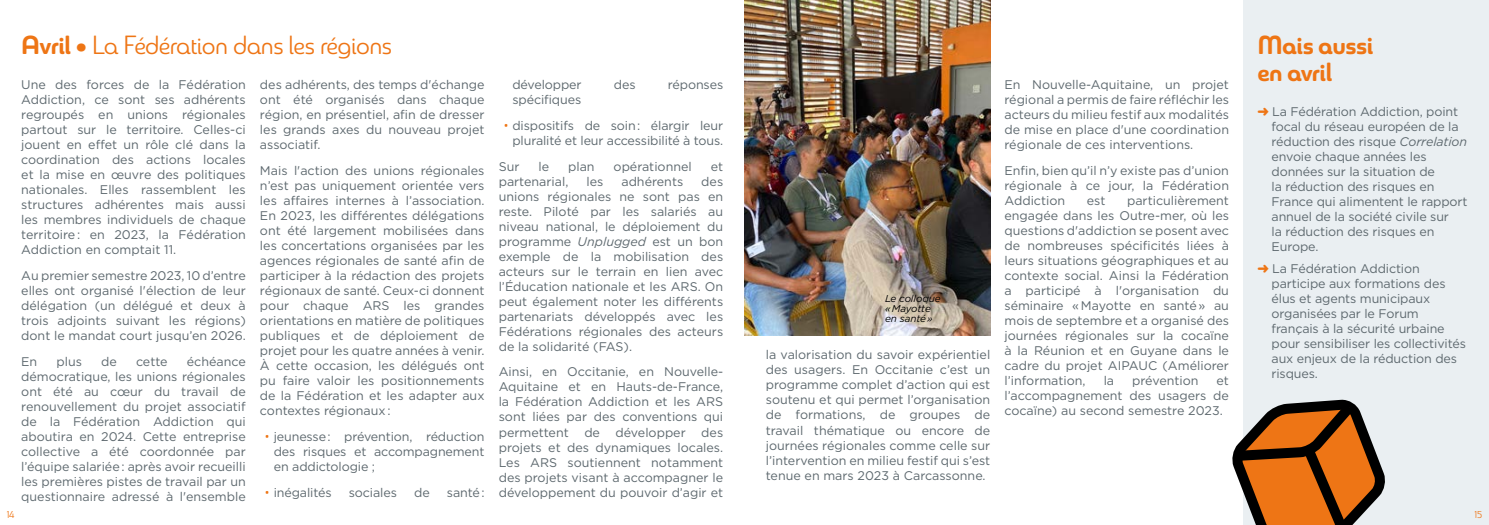
<style>
.page{position:relative;width:1489px;height:525px;background:#fff}
.page>*{position:absolute;margin:0;border:0;box-sizing:border-box;transform-origin:0 0}
.t1{font:26.25px "Sangli Nor Reg";letter-spacing:-.02em;color:#ee7515}
.t2{font:26.25px/26.2px "Sangli Nor Bol";letter-spacing:-.02em;color:#ee7515}
.t3{font:12.5px/15px "Gotham";letter-spacing:-.01em;color:#5d686e;text-align:justify}
.t4{font:italic 10px/10px "Gotham";letter-spacing:-.01em;color:#000}
.t5{font:10px "Sangli Nor Reg";color:#ee7515}
.s1{font-family:"Sangli Nor Bol"}
.s2{font-family:"Open Sans";color:#ee7515}
.s3{font-style:italic}
.s4{color:#ee7515}
</style>
<div class="page">
<div style="left:1243px;top:0;width:245px;height:524px;background:#eaeff2"></div>
<svg style="left:1232px;top:399px;width:153px;height:125px"></svg>
<img style="left:744px;top:0;width:246px;height:335px">
<h1 class="t1" style="left:21px;top:30px;width:372px"><span class="s1">Avril •</span> La Fédération dans les régions</h1>
<p class="t3" style="left:21px;top:77px;width:226px">Une des forces de la Fédération Addiction, ce sont ses adhérents regroupés en unions régionales partout sur le territoire. Celles-ci jouent en effet un rôle clé dans la coordination des actions locales et la mise en œuvre des politiques nationales. Elles rassemblent les structures adhérentes mais aussi les membres individuels de chaque territoire : en 2023, la Fédération Addiction en comptait 11.</p>
<p class="t3" style="left:21px;top:268px;width:226px">Au premier semestre 2023, 10 d’entre elles ont organisé l'élection de leur délégation (un délégué et deux à trois adjoints suivant les régions) dont le mandat court jusqu’en 2026.</p>
<p class="t3" style="left:21px;top:353px;width:18px">En</p>
<p class="t3" style="left:56px;top:353px;width:27px">plus</p>
<p class="t3" style="left:101px;top:353px;width:17px">de</p>
<p class="t3" style="left:136px;top:353px;width:33px">cette</p>
<p class="t3" style="left:260px;top:77px;width:226px">des adhérents, des temps d'échange ont été organisés dans chaque région, en présentiel, afin de dresser les grands axes du nouveau projet associatif.</p>
<p class="t3" style="left:260px;top:163px;width:226px">Mais l'action des unions régionales n’est pas uniquement orientée vers les affaires internes à l’association.<br>En 2023, les différentes délégations ont été largement mobilisées dans les concertations organisées par les agences régionales de santé afin de participer à la rédaction des projets régionaux de santé. Ceux-ci donnent pour chaque ARS les grandes orientations en matière de politiques publiques et de déploiement de projet pour les quatre années à venir.<br>À cette occasion, les délégués ont pu faire valoir les positionnements de la Fédération et les adapter aux contextes régionaux :</p>
<p class="t3" style="left:274px;top:428px;width:212px;text-indent:-9px"><span class="s2">•</span> jeunesse : prévention, réduction des risques et accompagnement en addictologie ;</p>
<p class="t3" style="left:265px;top:484px;width:68px"><span class="s2">•</span> inégalités</p>
<p class="t3" style="left:349px;top:484px;width:49px">sociales</p>
<p class="t3" style="left:414px;top:484px;width:17px">de</p>
<p class="t3" style="left:447px;top:484px;width:39px">santé :</p>
<p class="t3" style="left:21px;top:353px;width:226px;text-indent:166px">échéance démocratique, les unions régionales ont été au cœur du travail de renouvellement du projet associatif de la Fédération Addiction qui aboutira en 2024. Cette entreprise collective a été coordonnée par l’équipe salariée : après avoir recueilli les premières pistes de travail par un questionnaire adressé à l'ensemble</p>
<p class="t3" style="left:512px;top:77px;width:71px">développer</p>
<p class="t3" style="left:614px;top:77px;width:23px">des</p>
<p class="t3" style="left:668px;top:77px;width:57px">réponses</p>
<p class="t3" style="left:512px;top:92px;width:70px">spécifiques</p>
<p class="t3" style="left:503px;top:118px;width:221px;text-align:right"><span class="s2">•</span> dispositifs de soin : élargir leur pluralité et leur accessibilité à tous.</p>
<p class="t3" style="left:498px;top:158px;width:22px">Sur</p>
<p class="t3" style="left:538px;top:158px;width:12px">le</p>
<p class="t3" style="left:568px;top:158px;width:28px">plan</p>
<p class="t3" style="left:613px;top:158px;width:80px">opérationnel</p>
<p class="t3" style="left:710px;top:158px;width:14px">et</p>
<p class="t3" style="left:498px;top:173px;width:71px">partenarial,</p>
<p class="t3" style="left:586px;top:173px;width:18px">les</p>
<p class="t3" style="left:621px;top:173px;width:63px">adhérents</p>
<p class="t3" style="left:498px;top:173px;width:226px;text-indent:202px">des unions régionales ne sont pas en reste. Piloté par les salariés au niveau national, le déploiement du programme <span class="s3">Unplugged</span> est un bon exemple de la mobilisation des acteurs sur le terrain en lien avec l’Éducation nationale et les ARS. On peut également noter les différents partenariats développés avec les Fédérations régionales des acteurs de la solidarité (FAS).</p>
<p class="t3" style="left:498px;top:364px;width:226px">Ainsi, en Occitanie, en Nouvelle-Aquitaine et en Hauts-de-France, la Fédération Addiction et les ARS sont liées par des conventions qui permettent de développer des projets et des dynamiques locales.<br>Les ARS soutiennent notamment des projets visant à accompagner le développement du pouvoir d’agir et</p>
<p class="t4" style="left:885px;top:292px;width:57px">Le colloque « Mayotte en santé »</p>
<p class="t3" style="left:765px;top:347px;width:226px">la valorisation du savoir expérientiel des usagers. En Occitanie c’est un programme complet d’action qui est soutenu et qui permet l’organisation de formations, de groupes de travail thématique ou encore de journées régionales comme celle sur l’intervention en milieu festif qui s’est tenue en mars 2023 à Carcassonne.</p>
<p class="t3" style="left:1004px;top:77px;width:226px">En Nouvelle-Aquitaine, un projet régional a permis de faire réfléchir les acteurs du milieu festif aux modalités de mise en place d'une coordination régionale de ces interventions.</p>
<p class="t3" style="left:1004px;top:163px;width:226px">Enfin, bien qu’il n’y existe pas d’union régionale à ce jour, la Fédération Addiction</p>
<p class="t3" style="left:1004px;top:193px;width:226px;text-indent:123px">particulièrement engagée dans les Outre-mer, où les questions d'addiction se posent avec de nombreuses spécificités liées à leurs situations géographiques et au contexte social. Ainsi la Fédération a participé à l'organisation du séminaire « Mayotte en santé » au mois de septembre et a organisé des journées régionales sur la cocaïne à la Réunion et en Guyane dans le cadre du projet AIPAUC (Améliorer l’information,</p>
<p class="t3" style="left:1086px;top:193px;width:20px">est</p>
<p class="t3" style="left:1103px;top:373px;width:12px">la</p>
<p class="t3" style="left:1132px;top:373px;width:68px">prévention</p>
<p class="t3" style="left:1004px;top:373px;width:226px;text-indent:212px">et l’accompagnement des usagers de cocaïne) au second semestre 2023.</p>
<h1 class="t2" style="left:1257px;top:33px;width:118px">Mais aussi en avril</h1>
<p class="t3" style="left:1271px;top:103px;width:197px;text-align:left;text-indent:-14px"><span class="s4">➜</span> La Fédération Addiction, point focal du réseau européen de la réduction des risque <span class="s3">Correlation </span>envoie chaque années les données sur la situation de<br>la réduction des risques en<br>France qui alimentent le rapport annuel de la société civile sur<br>la réduction des risques en<br>Europe.</p>
<p class="t3" style="left:1271px;top:260px;width:196px;text-align:left;text-indent:-14px"><span class="s4">➜</span> La Fédération Addiction participe aux formations des élus et agents municipaux organisées par le Forum français à la sécurité urbaine pour sensibiliser les collectivités aux enjeux de la réduction des risques.</p>
<p class="t5" style="left:7px;top:508px;width:9px">14</p>
<p class="t5" style="left:1474px;top:508px;width:9px">15</p>
</div>
